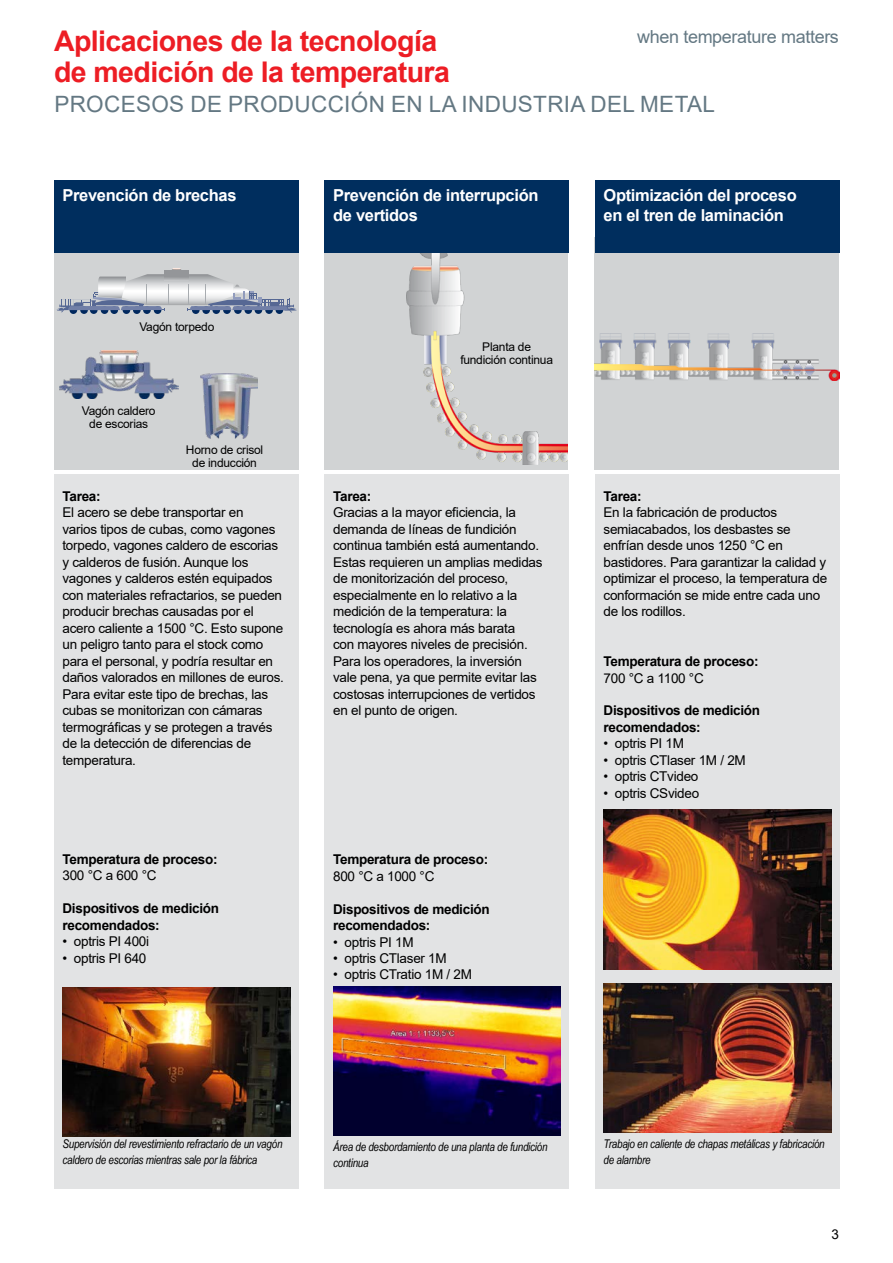
<style>
.page{position:relative;width:893px;height:1263px;background:#fff}
.page>*{position:absolute;margin:0;border:0;box-sizing:border-box;transform-origin:0 0}
.t1{font:700 28.5px/31.5px "Arial";letter-spacing:-.02em;color:#ed1d24}
.t2{font:22.5px "Arial";letter-spacing:.015em;color:#647883}
.t3{font:18px "Arial";letter-spacing:-.02em;color:#647883}
.t4{font:700 16.5px/19.5px "Arial";letter-spacing:-.02em;color:#fff}
.t5{font:13.5px/16.5px "Arial";letter-spacing:-.02em;color:#000}
.t6{font:700 13.5px/16.5px "Arial";letter-spacing:-.02em;color:#000}
.t7{font:italic 12px/15.8px "Arial Narrow";letter-spacing:-.02em;color:#000}
.t8{font:12px/13.5px "Arial";letter-spacing:-.02em;color:#000;text-align:center}
</style>
<div class="page">
<img style="left:298px;top:831px;width:1px;height:142px">
<div style="left:54px;top:474px;width:244px;height:714px;background:#e2e3e4"></div>
<img style="left:63px;top:987px;width:227px;height:149px">
<div style="left:54px;top:218px;width:245px;height:252px;background:#d1d3d4"></div>
<img style="left:200px;top:373px;width:58px;height:65px">
<div style="left:123px;top:306px;width:7px;height:8px;background:#00285e;border-radius:50%"></div>
<div style="left:154px;top:306px;width:7px;height:8px;background:#00285e;border-radius:50%"></div>
<div style="left:101px;top:306px;width:7px;height:8px;background:#00285e;border-radius:50%"></div>
<div style="left:70px;top:306px;width:7px;height:8px;background:#00285e;border-radius:50%"></div>
<div style="left:255px;top:306px;width:7px;height:8px;background:#00285e;border-radius:50%"></div>
<div style="left:276px;top:306px;width:7px;height:8px;background:#00285e;border-radius:50%"></div>
<svg style="left:56px;top:268px;width:241px;height:44px"></svg>
<img style="left:59px;top:351px;width:120px;height:47px">
<div style="left:324px;top:218px;width:244px;height:252px;background:#d1d3d4"></div>
<img style="left:406px;top:253px;width:162px;height:212px">
<div style="left:594px;top:237px;width:245px;height:233px;background:#d1d3d4"></div>
<img style="left:594px;top:334px;width:245px;height:46px">
<div style="left:54px;top:180px;width:244px;height:72px;background:#002e5e"></div>
<div style="left:325px;top:181px;width:244px;height:72px;background:#002e5e"></div>
<div style="left:595px;top:181px;width:244px;height:72px;background:#002e5e"></div>
<div style="left:325px;top:474px;width:244px;height:714px;background:#e2e3e4"></div>
<img style="left:333px;top:987px;width:227px;height:148px">
<div style="left:595px;top:474px;width:244px;height:714px;background:#e2e3e4"></div>
<img style="left:603px;top:984px;width:228px;height:148px">
<img style="left:603px;top:809px;width:228px;height:160px">
<h1 class="t1" style="left:54px;top:25px;width:397px">Aplicaciones de la tecnología de medición de la temperatura</h1>
<h2 class="t2" style="left:54px;top:89px;width:662px">PROCESOS DE PRODUCCIÓN EN LA INDUSTRIA DEL METAL</h2>
<h3 class="t3" style="left:637px;top:24px;width:203px">when temperature matters</h3>
<p class="t4" style="left:63px;top:186px;width:176px">Prevención de brechas</p>
<p class="t4" style="left:333px;top:186px;width:207px">Prevención de interrupción de vertidos</p>
<p class="t4" style="left:603px;top:186px;width:195px">Optimización del proceso en el tren de laminación</p>
<p class="t8" style="left:139px;top:320px;width:76px">Vagón torpedo</p>
<p class="t8" style="left:82px;top:404px;width:75px">Vagón caldero de escorias</p>
<p class="t8" style="left:186px;top:442px;width:79px">Horno de crisol de inducción</p>
<p class="t6" style="left:63px;top:488px;width:40px">Tarea:</p>
<p class="t5" style="left:63px;top:504px;width:223px">El acero se debe transportar en<br>varios tipos de cubas, como vagones torpedo, vagones caldero de escorias y calderos de fusión. Aunque los vagones y calderos estén equipados con materiales refractarios, se pueden producir brechas causadas por el acero caliente a 1500 °C. Esto supone un peligro tanto para el stock como para el personal, y podría resultar en daños valorados en millones de euros.<br>Para evitar este tipo de brechas, las cubas se monitorizan con cámaras termográficas y se protegen a través de la detección de diferencias de temperatura.</p>
<p class="t6" style="left:63px;top:851px;width:157px">Temperatura de proceso:</p>
<p class="t5" style="left:63px;top:867px;width:96px">300 °C a 600 °C</p>
<p class="t6" style="left:63px;top:901px;width:158px">Dispositivos de medición recomendados:</p>
<p class="t5" style="left:63px;top:933px;width:88px">• optris PI 400i</p>
<p class="t5" style="left:63px;top:950px;width:85px">• optris PI 640</p>
<p class="t8" style="left:460px;top:340px;width:94px">Planta de fundición continua</p>
<p class="t6" style="left:333px;top:488px;width:40px">Tarea:</p>
<p class="t5" style="left:333px;top:504px;width:211px">Gracias a la mayor eficiencia, la demanda de líneas de fundición continua también está aumentando.<br>Estas requieren un amplias medidas de monitorización del proceso, especialmente en lo relativo a la medición de la temperatura: la tecnología es ahora más barata<br>con mayores niveles de precisión.<br>Para los operadores, la inversión vale pena, ya que permite evitar las costosas interrupciones de vertidos en el punto de origen.</p>
<p class="t6" style="left:333px;top:851px;width:157px">Temperatura de proceso:</p>
<p class="t5" style="left:333px;top:867px;width:103px">800 °C a 1000 °C</p>
<p class="t6" style="left:333px;top:901px;width:158px">Dispositivos de medición recomendados:</p>
<p class="t5" style="left:333px;top:933px;width:82px">• optris PI 1M</p>
<p class="t5" style="left:333px;top:950px;width:115px">• optris CTlaser 1M</p>
<p class="t5" style="left:333px;top:966px;width:140px">• optris CTratio 1M / 2M</p>
<p class="t6" style="left:603px;top:488px;width:40px">Tarea:</p>
<p class="t5" style="left:603px;top:504px;width:225px">En la fabricación de productos semiacabados, los desbastes se enfrían desde unos 1250 °C en bastidores. Para garantizar la calidad y optimizar el proceso, la temperatura de conformación se mide entre cada uno de los rodillos.</p>
<p class="t6" style="left:603px;top:653px;width:157px">Temperatura de proceso:</p>
<p class="t5" style="left:603px;top:669px;width:102px">700 °C a 1100 °C</p>
<p class="t6" style="left:603px;top:703px;width:158px">Dispositivos de medición recomendados:</p>
<p class="t5" style="left:603px;top:735px;width:82px">• optris PI 1M</p>
<p class="t5" style="left:603px;top:752px;width:144px">• optris CTlaser 1M / 2M</p>
<p class="t5" style="left:603px;top:768px;width:96px">• optris CTvideo</p>
<p class="t5" style="left:603px;top:785px;width:97px">• optris CSvideo</p>
<p class="t7" style="left:63px;top:1136px;width:221px">Supervisión del revestimiento refractario de un vagón caldero de escorias mientras sale por la fábrica</p>
<p class="t7" style="left:333px;top:1139px;width:216px">Área de desbordamiento de una planta de fundición continua</p>
<p class="t7" style="left:603px;top:1136px;width:223px">Trabajo en caliente de chapas metálicas y fabricación de alambre</p>
<p class="t5" style="left:831px;top:1226px;width:9px">3</p>
</div>
